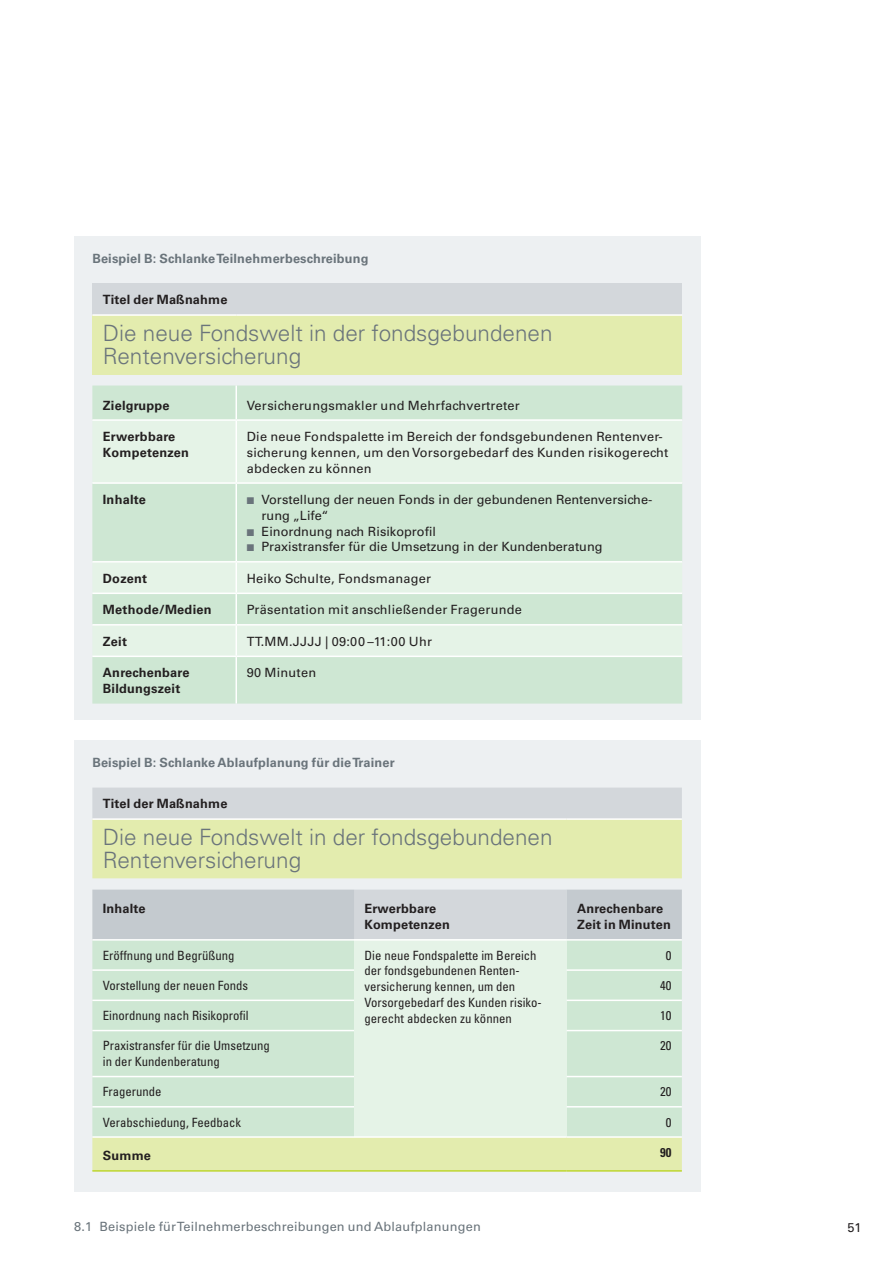
<style>
.page{position:relative;width:893px;height:1263px;background:#fff}
.page>*{position:absolute;margin:0;border:0;box-sizing:border-box;transform-origin:0 0}
.t1{font:300 22.5px/22.5px "Univers LT Std";color:#6a747b}
.t2{font:condensed 12.75px/15.8px "Univers LT Std";color:#231f20}
.t3{font:12.75px/15.8px "Univers LT Std";letter-spacing:.02em;color:#231f20}
.t4{font:700 12.75px/15.8px "Univers LT Std";letter-spacing:.015em;color:#231f20}
.t5{font:12.75px/15.8px "Univers LT Std";color:#231f20}
.t6{font:700 12.75px "Univers LT Std";letter-spacing:.015em;color:#6a747b}
.Fußzeile_-_Kolumne_R{font:12.75px "Univers LT Std";letter-spacing:.015em;color:#6a747b}
.t7{font:700 condensed 12.75px "Univers LT Std";color:#231f20}
.s1{color:#6a747b}
</style>
<div class="page">
<div style="left:74px;top:236px;width:627px;height:483px;background:#edf0f2"></div>
<div style="left:92px;top:283px;width:590px;height:32px;background:#d3d7db"></div>
<div style="left:92px;top:315px;width:590px;height:59px;background:#e3ecae"></div>
<div style="left:92px;top:386px;width:590px;height:317px;background:#cee7d3"></div>
<svg style="left:92px;top:421px;width:590px;height:234px;fill:#e5f3e7"></svg>
<hr style="left:236px;top:419px;width:446px;height:2px;background:#fff">
<hr style="left:236px;top:561px;width:446px;height:1px;background:#fff">
<hr style="left:236px;top:624px;width:446px;height:1px;background:#fff">
<hr style="left:235px;top:484px;width:2px;height:77px;background:#fff">
<hr style="left:235px;top:594px;width:2px;height:30px;background:#fff">
<hr style="left:236px;top:482px;width:446px;height:2px;background:#fff">
<hr style="left:236px;top:592px;width:446px;height:2px;background:#fff">
<hr style="left:92px;top:314px;width:144px;height:2px;background:#fff">
<hr style="left:236px;top:314px;width:446px;height:2px;background:#fff">
<hr style="left:235px;top:385px;width:2px;height:34px;background:#fff">
<hr style="left:92px;top:419px;width:144px;height:2px;background:#fff">
<hr style="left:235px;top:421px;width:2px;height:61px;background:#fff">
<hr style="left:92px;top:482px;width:144px;height:2px;background:#fff">
<hr style="left:92px;top:561px;width:144px;height:1px;background:#fff">
<hr style="left:235px;top:562px;width:2px;height:30px;background:#fff">
<hr style="left:92px;top:592px;width:144px;height:2px;background:#fff">
<hr style="left:92px;top:624px;width:144px;height:1px;background:#fff">
<hr style="left:235px;top:625px;width:2px;height:30px;background:#fff">
<hr style="left:236px;top:655px;width:446px;height:2px;background:#fff">
<hr style="left:92px;top:655px;width:144px;height:2px;background:#fff">
<hr style="left:235px;top:657px;width:2px;height:46px;background:#fff">
<div style="left:74px;top:740px;width:627px;height:452px;background:#edf0f2"></div>
<div style="left:92px;top:787px;width:590px;height:31px;background:#d3d7db"></div>
<svg style="left:92px;top:820px;width:590px;height:350px;background:#e4ecb5"></svg>
<svg style="left:92px;top:890px;width:590px;height:49px;background:#c9ced3"></svg>
<div style="left:92px;top:940px;width:590px;height:196px;background:#cee7d3"></div>
<div style="left:354px;top:940px;width:213px;height:197px;background:#e5f3e7"></div>
<hr style="left:92px;top:969px;width:262px;height:2px;background:#fff">
<hr style="left:567px;top:969px;width:115px;height:2px;background:#fff">
<hr style="left:92px;top:999px;width:262px;height:2px;background:#fff">
<hr style="left:567px;top:999px;width:115px;height:2px;background:#fff">
<hr style="left:92px;top:1030px;width:262px;height:1px;background:#fff">
<hr style="left:567px;top:1030px;width:115px;height:1px;background:#fff">
<hr style="left:92px;top:1076px;width:262px;height:1px;background:#fff">
<hr style="left:567px;top:1076px;width:115px;height:1px;background:#fff">
<hr style="left:92px;top:1106px;width:262px;height:1px;background:#fff">
<hr style="left:567px;top:1106px;width:115px;height:1px;background:#fff">
<hr style="left:92px;top:939px;width:262px;height:1px;background:#fff">
<hr style="left:567px;top:939px;width:115px;height:1px;background:#fff">
<hr style="left:92px;top:1136px;width:262px;height:2px;background:#fff">
<hr style="left:567px;top:1136px;width:115px;height:2px;background:#fff">
<hr style="left:92px;top:1170px;width:262px;height:1px;background:#bed630">
<hr style="left:354px;top:1170px;width:213px;height:1px;background:#bed630">
<hr style="left:567px;top:1170px;width:115px;height:1px;background:#bed630">
<hr style="left:354px;top:939px;width:213px;height:1px;background:#fff">
<hr style="left:354px;top:1136px;width:213px;height:2px;background:#fff">
<hr style="left:92px;top:818px;width:262px;height:2px;background:#fff">
<hr style="left:354px;top:818px;width:213px;height:2px;background:#fff">
<hr style="left:567px;top:818px;width:115px;height:2px;background:#fff">
<p class="t6" style="left:92px;top:251px;width:278px">Beispiel B: Schlanke Teilnehmerbeschreibung</p>
<p class="t4" style="left:103px;top:291px;width:126px">Titel der Maßnahme</p>
<p class="t1" style="left:103px;top:322px;width:451px">Die neue Fondswelt in der fondsgebundenen<br>Rentenversicherung</p>
<p class="t4" style="left:103px;top:397px;width:68px">Zielgruppe</p>
<p class="t3" style="left:247px;top:397px;width:275px">Versicherungsmakler und Mehrfachvertreter</p>
<p class="t4" style="left:103px;top:429px;width:88px">Erwerbbare<br>Kompetenzen</p>
<p class="t3" style="left:247px;top:429px;width:423px">Die neue Fondspalette im Bereich der fondsgebundenen Rentenver&shy;sicherung kennen, um den Vorsorgebedarf des Kunden risikogerecht abdecken zu können</p>
<p class="t4" style="left:103px;top:492px;width:45px">Inhalte</p>
<p class="t5" style="left:262px;top:492px;width:392px;text-indent:-15px"><span class="s1">■</span> Vorstellung der neuen Fonds in der gebundenen Rentenversiche&shy;rung „Life“</p>
<p class="t5" style="left:247px;top:523px;width:191px"><span class="s1">■</span> Einordnung nach Risikoprofil</p>
<p class="t5" style="left:247px;top:539px;width:357px"><span class="s1">■</span> Praxistransfer für die Umsetzung in der Kundenberatung</p>
<p class="t4" style="left:103px;top:570px;width:46px">Dozent</p>
<p class="t3" style="left:247px;top:570px;width:186px">Heiko Schulte, Fondsmanager</p>
<p class="t4" style="left:103px;top:602px;width:110px">Methode/Medien</p>
<p class="t3" style="left:247px;top:602px;width:277px">Präsentation mit anschließender Fragerunde</p>
<p class="t4" style="left:103px;top:634px;width:26px">Zeit</p>
<p class="t3" style="left:247px;top:633px;width:187px">TT.MM.JJJJ | 09:00 –11:00 Uhr</p>
<p class="t4" style="left:103px;top:665px;width:88px">Anrechenbare<br>Bildungszeit</p>
<p class="t3" style="left:247px;top:665px;width:71px">90 Minuten</p>
<p class="t6" style="left:92px;top:755px;width:304px">Beispiel B: Schlanke Ablaufplanung für die Trainer</p>
<p class="t4" style="left:103px;top:795px;width:126px">Titel der Maßnahme</p>
<p class="t1" style="left:103px;top:826px;width:451px">Die neue Fondswelt in der fondsgebundenen<br>Rentenversicherung</p>
<p class="t4" style="left:103px;top:900px;width:44px">Inhalte</p>
<p class="t4" style="left:364px;top:900px;width:87px">Erwerbbare<br>Kompetenzen</p>
<p class="t4" style="left:577px;top:900px;width:95px">Anrechenbare<br>Zeit in Minuten</p>
<p class="t2" style="left:103px;top:947px;width:133px">Eröffnung und Begrüßung</p>
<p class="t2" style="left:364px;top:947px;width:177px">Die neue Fondspalette im Bereich der fondsgebundenen Renten&shy;versicherung kennen, um den<br>Vorsorgebedarf des Kunden risiko&shy;gerecht abdecken zu können</p>
<p class="t2" style="left:666px;top:947px;width:7px">0</p>
<p class="t2" style="left:103px;top:977px;width:147px">Vorstellung der neuen Fonds</p>
<p class="t2" style="left:660px;top:977px;width:13px">40</p>
<p class="t2" style="left:103px;top:1007px;width:147px">Einordnung nach Risikoprofil</p>
<p class="t2" style="left:660px;top:1007px;width:13px">10</p>
<p class="t2" style="left:103px;top:1038px;width:169px">Praxistransfer für die Umsetzung in der Kundenberatung</p>
<p class="t2" style="left:660px;top:1038px;width:13px">20</p>
<p class="t2" style="left:103px;top:1084px;width:60px">Fragerunde</p>
<p class="t2" style="left:660px;top:1084px;width:13px">20</p>
<p class="t2" style="left:103px;top:1114px;width:140px">Verabschiedung, Feedback</p>
<p class="t2" style="left:666px;top:1114px;width:7px">0</p>
<p class="t4" style="left:103px;top:1147px;width:50px">Summe</p>
<p class="t7" style="left:660px;top:1144px;width:13px">90</p>
<p class="Fußzeile_-_Kolumne_R" style="left:74px;top:1219px;width:408px">8.1 Beispiele für Teilnehmerbeschreibungen und Ablaufplanungen</p>
<p class="t3" style="left:847px;top:1219px;width:16px">51</p>
</div>
